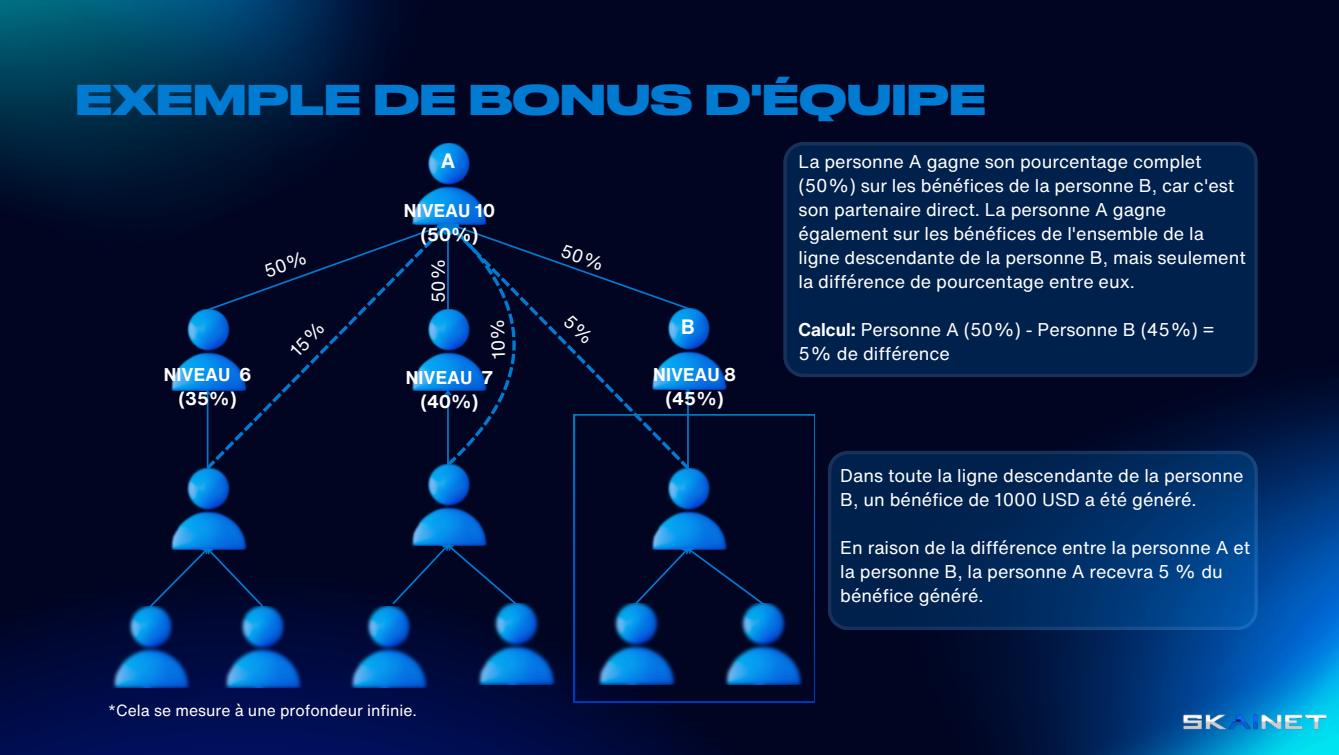
<style>
.page{position:relative;width:1339px;height:755px;background:#fff}
.page>*{position:absolute;margin:0;border:0;box-sizing:border-box;transform-origin:0 0}
.t1{font:700 40.5px "Druk Wide Cyr";color:#017ad2}
.t2{font:700 20.25px "Helvetica Now Text";color:#fff}
.t3{font:18px/24.1px "Helvetica Now Text";color:#fff}
.t4{font:700 18px/24.1px "Helvetica Now Text";color:#fff;text-align:center}
.t5{font:15.75px "Helvetica Now Text";color:#fff}
.s1{font-weight:700}
</style>
<div class="page">
<div style="left:0;top:0;width:1338px;height:754px;background:#010522"></div>
<img style="left:0;top:0;width:390px;height:202px">
<img style="left:971px;top:158px;width:367px;height:596px">
<img style="left:0;top:309px;width:843px;height:445px">
<img style="left:1179px;top:701px;width:148px;height:34px">
<img style="left:373px;top:143px;width:112px;height:69px">
<img style="left:133px;top:310px;width:70px;height:81px">
<img style="left:692px;top:308px;width:71px;height:81px">
<img style="left:133px;top:468px;width:150px;height:81px">
<img style="left:75px;top:606px;width:151px;height:81px">
<img style="left:187px;top:605px;width:126px;height:81px">
<img style="left:373px;top:466px;width:150px;height:79px">
<img style="left:814px;top:603px;width:24px;height:81px">
<img style="left:464px;top:603px;width:109px;height:81px">
<svg style="left:148px;top:543px;width:117px;height:65px"></svg>
<svg style="left:390px;top:540px;width:128px;height:66px"></svg>
<img style="left:313px;top:605px;width:151px;height:81px">
<svg style="left:827px;top:450px;width:430px;height:179px;background:#012d62"></svg>
<div style="left:783px;top:142px;width:474px;height:234px;background:#01214d"></div>
<svg style="left:573px;top:414px;width:241px;height:288px"></svg>
<svg style="left:203px;top:212px;width:489px;height:254px"></svg>
<p class="t1" style="left:75px;top:74px;width:912px">EXEMPLE DE BONUS D'ÉQUIPE</p>
<p class="t2" style="left:440px;top:145px;width:16px">A</p>
<p class="t4" style="left:404px;top:198px;width:93px">NIVEAU 10 (50%)</p>
<p class="t3" style="left:426px;top:303px;width:46px;rotate:-90deg">50%</p>
<p class="t2" style="left:681px;top:311px;width:15px">B</p>
<h3 class="t4" style="left:164px;top:362px;width:89px">NIVEAU 6 (35%)</h3>
<h2 class="t4" style="left:653px;top:362px;width:84px">NIVEAU 8 (45%)</h2>
<p class="t4" style="left:406px;top:365px;width:89px">NIVEAU 7 (40%)</p>
<p class="t5" style="left:108px;top:697px;width:311px">*Cela se mesure à une profondeur infinie.</p>
<p class="t3" style="left:798px;top:149px;width:448px">La personne A gagne son pourcentage complet (50%) sur les bénéfices de la personne B, car c'est son partenaire direct. La personne A gagne également sur les bénéfices de l'ensemble de la ligne descendante de la personne B, mais seulement la différence de pourcentage entre eux.</p>
<p class="t3" style="left:798px;top:317px;width:417px"><span class="s1">Calcul:</span> Personne A (50%) - Personne B (45%) =<br>5% de différence</p>
<p class="t3" style="left:840px;top:463px;width:405px">Dans toute la ligne descendante de la personne<br>B, un bénéfice de 1000 USD a été généré.</p>
<p class="t3" style="left:840px;top:535px;width:411px">En raison de la différence entre la personne A et la personne B, la personne A recevra 5 % du bénéfice généré.</p>
</div>
